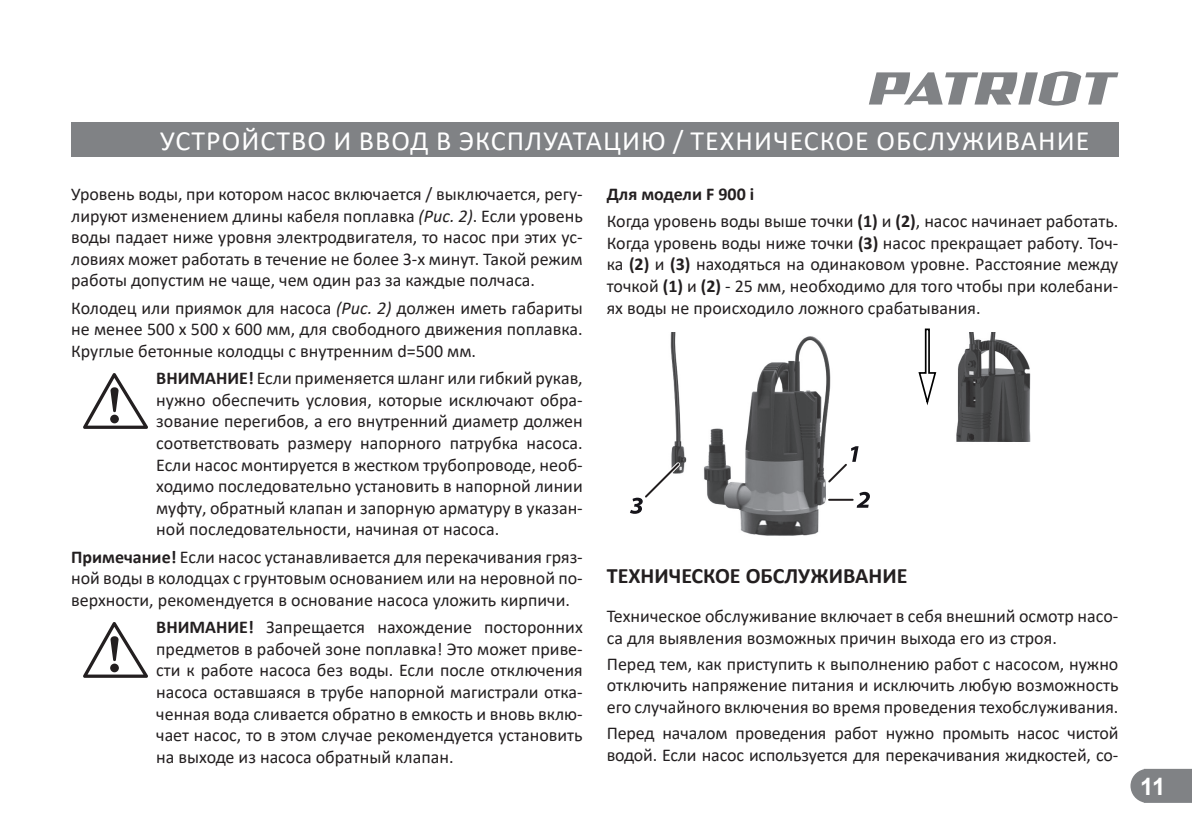
<style>
.page{position:relative;width:1192px;height:840px;background:#fff}
.page>*{position:absolute;margin:0;border:0;box-sizing:border-box;transform-origin:0 0}
.t1{font:28px "Calibri";letter-spacing:.04em;color:#fff}
.t2{font:700 24px "Arial";color:#fff}
.t3{font:700 22px "Calibri";color:#231f20}
.t4{font:18px/21.6px "Calibri";color:#231f20;text-align:justify}
.s1{font-style:italic}
.s2{font-weight:700}
</style>
<div class="page">
<svg style="left:1130px;top:769px;width:61px;height:34px"></svg>
<svg style="left:869px;top:71px;width:249px;height:35px"></svg>
<div style="left:71px;top:122px;width:1047px;height:34px;background:#808285"></div>
<svg style="left:83px;top:373px;width:65px;height:56px"></svg>
<svg style="left:83px;top:622px;width:65px;height:56px"></svg>
<img style="left:670px;top:332px;width:361px;height:204px">
<svg style="left:917px;top:328px;width:20px;height:81px"></svg>
<svg style="left:823px;top:446px;width:46px;height:62px"></svg>
<svg style="left:630px;top:459px;width:53px;height:55px"></svg>
<div style="left:899px;top:455px;width:144px;height:91px;background:#fff"></div>
<h1 class="t1" style="left:160px;top:121px;width:930px">УСТРОЙСТВО И ВВОД В ЭКСПЛУАТАЦИЮ / ТЕХНИЧЕСКОЕ ОБСЛУЖИВАНИЕ</h1>
<p class="t4" style="left:71px;top:183px;width:513px">Уровень воды, при котором насос включается / выключается, регу&shy;лируют изменением длины кабеля поплавка <span class="s1">(Рис. 2)</span>. Если уровень воды падает ниже уровня электродвигателя, то насос при этих ус&shy;ловиях может работать в течение не более 3-х минут. Такой режим работы допустим не чаще, чем один раз за каждые полчаса.</p>
<p class="t4" style="left:71px;top:296px;width:513px">Колодец или приямок для насоса <span class="s1">(Рис. 2)</span> должен иметь габариты не менее 500 x 500 x 600 мм, для свободного движения поплавка.<br>Круглые бетонные колодцы с внутренним d=500 мм.</p>
<p class="t4" style="left:156px;top:367px;width:428px"><span class="s2">ВНИМАНИЕ!</span> Если применяется шланг или гибкий рукав, нужно обеспечить условия, которые исключают обра&shy;зование перегибов, а его внутренний диаметр должен соответствовать размеру напорного патрубка насоса.<br>Если насос монтируется в жестком трубопроводе, необ&shy;ходимо последовательно установить в напорной линии муфту, обратный клапан и запорную арматуру в указан&shy;ной последовательности, начиная от насоса.</p>
<p class="t4" style="left:71px;top:545px;width:513px"><span class="s2">Примечание!</span> Если насос устанавливается для перекачивания гряз&shy;ной воды в колодцах с грунтовым основанием или на неровной по&shy;верхности, рекомендуется в основание насоса уложить кирпичи.</p>
<p class="t4" style="left:156px;top:616px;width:428px"><span class="s2">ВНИМАНИЕ!</span> Запрещается нахождение посторонних предметов в рабочей зоне поплавка! Это может приве&shy;сти к работе насоса без воды. Если после отключения насоса оставшаяся в трубе напорной магистрали отка&shy;ченная вода сливается обратно в емкость и вновь вклю&shy;чает насос, то в этом случае рекомендуется установить на выходе из насоса обратный клапан.</p>
<p class="t4" style="left:606px;top:180px;width:513px;line-height:27.2px"><span class="s2">Для модели F 900 i<br></span>Когда уровень воды выше точки <span class="s2">(1)</span> и <span class="s2">(2)</span>, насос начинает работать.</p>
<p class="t4" style="left:606px;top:232px;width:513px">Когда уровень воды ниже точки <span class="s2">(3)</span> насос прекращает работу. Точ&shy;ка <span class="s2">(2)</span> и <span class="s2">(3)</span> находяться на одинаковом уровне. Расстояние между точкой <span class="s2">(1)</span> и <span class="s2">(2)</span> - 25 мм, необходимо для того чтобы при колебани&shy;ях воды не происходило ложного срабатывания.</p>
<p class="t3" style="left:606px;top:560px;width:302px">ТЕХНИЧЕСКОЕ ОБСЛУЖИВАНИЕ</p>
<p class="t4" style="left:606px;top:605px;width:513px">Техническое обслуживание включает в себя внешний осмотр насо&shy;са для выявления возможных причин выхода его из строя.</p>
<p class="t4" style="left:606px;top:652px;width:513px">Перед тем, как приступить к выполнению работ с насосом, нужно отключить напряжение питания и исключить любую возможность его случайного включения во время проведения техобслуживания.</p>
<p class="t4" style="left:606px;top:722px;width:513px">Перед началом проведения работ нужно промыть насос чистой водой. Если насос используется для перекачивания жидкостей, со-</p>
<h2 class="t2" style="left:1139px;top:769px;width:27px">11</h2>
</div>
